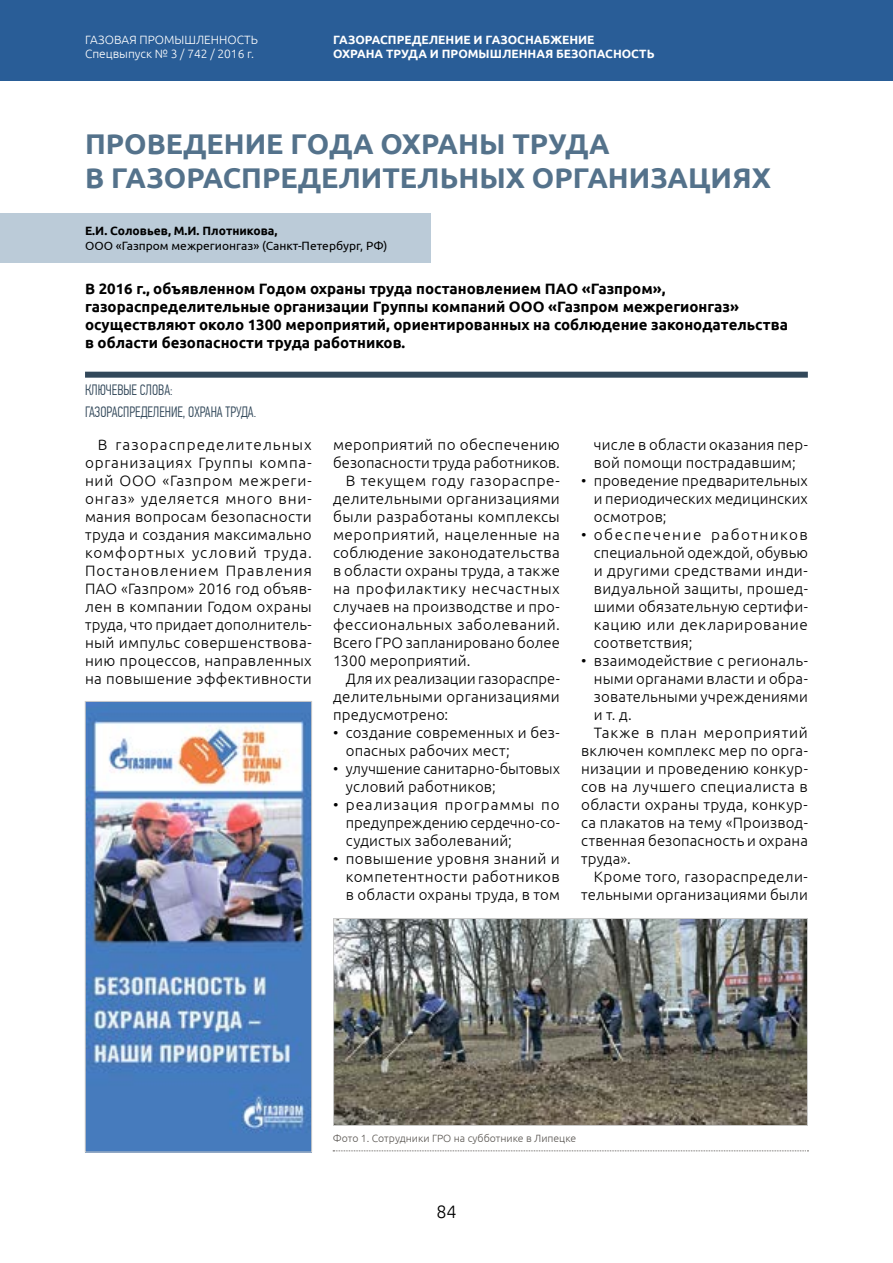
<style>
.page{position:relative;width:893px;height:1263px;background:#fff}
.page>*{position:absolute;margin:0;border:0;box-sizing:border-box;transform-origin:0 0}
.t1{font:700 28.5px/34.2px "Ubuntu";color:#54728b}
.t2{font:300 18px "Ubuntu";color:#000}
.t3{font:300 15px/18px "Ubuntu";letter-spacing:.015em;color:#000;text-align:justify}
.t4{font:700 15px/18px "Ubuntu";color:#000}
.t5{font:300 15px "Ubuntu";letter-spacing:.035em;color:#000}
.t6{font:300 15px/22.5px "PF Din Text Comp Pro";color:#32485a}
.t7{font:300 15px "Ubuntu";letter-spacing:.045em;color:#000}
.t8{font:300 15px "Ubuntu";letter-spacing:.05em;color:#000}
.t9{font:700 12px/14.4px "Ubuntu";color:#fff}
.t10{font:300 12px/14.4px "Ubuntu";color:#fff}
.t11{font:12px "Ubuntu";color:#000}
.t12{font:700 12px "Ubuntu";color:#000}
.t13{font:300 10.5px "Ubuntu";color:#5b5753}
</style>
<div class="page">
<div style="left:0;top:0;width:893px;height:81px;background:#295d97"></div>
<div style="left:0;top:213px;width:431px;height:50px;background:#bbcbd8"></div>
<div style="left:85px;top:372px;width:723px;height:6px;background:#32485a"></div>
<svg style="left:333px;top:1150px;width:475px;height:1px"></svg>
<img style="left:87px;top:703px;width:223px;height:447px">
<div style="left:85px;top:701px;width:227px;height:451px;border:1px solid #cacaca"></div>
<img style="left:335px;top:920px;width:471px;height:204px">
<div style="left:333px;top:918px;width:475px;height:208px;border:1px solid #cacaca"></div>
<p class="t10" style="left:85px;top:32px;width:174px">ГАЗОВАЯ ПРОМЫШЛЕННОСТЬ<br>Спецвыпуск № 3 / 742 / 2016 г.</p>
<p class="t9" style="left:333px;top:32px;width:323px">ГАЗОРАСПРЕДЕЛЕНИЕ И ГАЗОСНАБЖЕНИЕ<br>ОХРАНА ТРУДА И ПРОМЫШЛЕННАЯ БЕЗОПАСНОСТЬ</p>
<h1 class="t1" style="left:85px;top:126px;width:687px">ПРОВЕДЕНИЕ ГОДА ОХРАНЫ ТРУДА<br>В ГАЗОРАСПРЕДЕЛИТЕЛЬНЫХ ОРГАНИЗАЦИЯХ</h1>
<p class="t12" style="left:85px;top:224px;width:194px">Е.И. Соловьев, М.И. Плотникова,</p>
<p class="t11" style="left:85px;top:238px;width:304px">ООО «Газпром межрегионгаз» (Санкт-Петербург, РФ)</p>
<p class="t4" style="left:85px;top:280px;width:704px">В 2016 г., объявленном Годом охраны труда постановлением ПАО «Газпром», газораспределительные организации Группы компаний ООО «Газпром межрегионгаз» осуществляют около 1300 мероприятий, ориентированных на соблюдение законодательства в области безопасности труда работников.</p>
<p class="t6" style="left:85px;top:378px;width:173px">Ключевые слова: газораспределение, охрана труда.</p>
<p class="t3" style="left:85px;top:435px;width:228px;text-indent:13px">В газораспределительных организациях Группы компа&shy;ний ООО «Газпром межреги&shy;онгаз» уделяется много вни&shy;мания вопросам безопасности труда и создания максимально комфортных условий труда.<br>Постановлением Правления ПАО «Газпром» 2016 год объяв&shy;лен в компании Годом охраны труда, что придает дополнитель&shy;ный импульс совершенствова&shy;нию процессов, направленных на повышение эффективности</p>
<p class="t3" style="left:333px;top:435px;width:228px">мероприятий по обеспечению</p>
<p class="t3" style="left:333px;top:453px;width:228px">безопасности труда работников.</p>
<p class="t5" style="left:346px;top:472px;width:216px">В текущем году газораспре-</p>
<p class="t3" style="left:333px;top:489px;width:228px">делительными организациями</p>
<p class="t3" style="left:333px;top:507px;width:228px">были разработаны комплексы</p>
<p class="t5" style="left:333px;top:526px;width:228px">мероприятий, нацеленные на</p>
<p class="t3" style="left:333px;top:543px;width:228px">соблюдение законодательства</p>
<p class="t3" style="left:333px;top:561px;width:228px">в области охраны труда, а также</p>
<p class="t7" style="left:333px;top:580px;width:228px">на профилактику несчастных</p>
<p class="t3" style="left:333px;top:597px;width:228px">случаев на производстве и про-</p>
<p class="t5" style="left:333px;top:616px;width:228px">фессиональных заболеваний.</p>
<p class="t3" style="left:333px;top:633px;width:228px">Всего ГРО запланировано более</p>
<p class="t3" style="left:333px;top:651px;width:139px">1300 мероприятий.</p>
<p class="t3" style="left:346px;top:669px;width:216px">Для их реализации газораспре-</p>
<p class="t3" style="left:333px;top:687px;width:228px">делительными организациями</p>
<p class="t3" style="left:333px;top:705px;width:117px">предусмотрено:</p>
<p class="t3" style="left:346px;top:723px;width:216px;text-indent:-13px">• создание современных и без&shy;опасных рабочих мест;</p>
<p class="t3" style="left:346px;top:759px;width:216px;text-indent:-13px">• улучшение санитарно-бытовых условий работников;</p>
<p class="t3" style="left:346px;top:795px;width:216px;text-indent:-13px">• реализация программы по предупреждению сердечно-со&shy;судистых заболеваний;</p>
<p class="t3" style="left:346px;top:849px;width:216px;text-indent:-13px">• повышение уровня знаний и компетентности работников в области охраны труда, в том</p>
<p class="t3" style="left:594px;top:435px;width:216px">числе в области оказания пер&shy;вой помощи пострадавшим;</p>
<p class="t3" style="left:594px;top:471px;width:216px;text-indent:-13px">• проведение предварительных и периодических медицинских осмотров;</p>
<p class="t3" style="left:594px;top:525px;width:216px;text-indent:-13px">• обеспечение работников специальной одеждой, обувью и другими средствами инди&shy;видуальной защиты, прошед&shy;шими обязательную сертифи&shy;кацию или декларирование соответствия;</p>
<p class="t3" style="left:581px;top:651px;width:228px">• взаимодействие с региональ-</p>
<p class="t3" style="left:594px;top:669px;width:216px">ными органами власти и обра-</p>
<p class="t3" style="left:594px;top:687px;width:216px">зовательными учреждениями</p>
<p class="t3" style="left:594px;top:705px;width:39px">и т. д.</p>
<p class="t8" style="left:594px;top:724px;width:216px">Также в план мероприятий</p>
<p class="t3" style="left:581px;top:741px;width:228px">включен комплекс мер по орга-</p>
<p class="t3" style="left:581px;top:759px;width:228px">низации и проведению конкур-</p>
<p class="t3" style="left:581px;top:777px;width:228px">сов на лучшего специалиста в</p>
<p class="t3" style="left:581px;top:795px;width:228px">области охраны труда, конкур-</p>
<p class="t3" style="left:581px;top:813px;width:228px">са плакатов на тему «Производ-</p>
<p class="t3" style="left:581px;top:831px;width:228px">ственная безопасность и охрана</p>
<p class="t3" style="left:581px;top:849px;width:51px">труда».</p>
<p class="t3" style="left:594px;top:867px;width:216px">Кроме того, газораспредели-</p>
<p class="t3" style="left:581px;top:885px;width:228px">тельными организациями были</p>
<p class="t13" style="left:333px;top:1132px;width:245px">Фото 1. Сотрудники ГРО на субботнике в Липецке</p>
<p class="t2" style="left:436px;top:1201px;width:22px">84</p>
</div>
